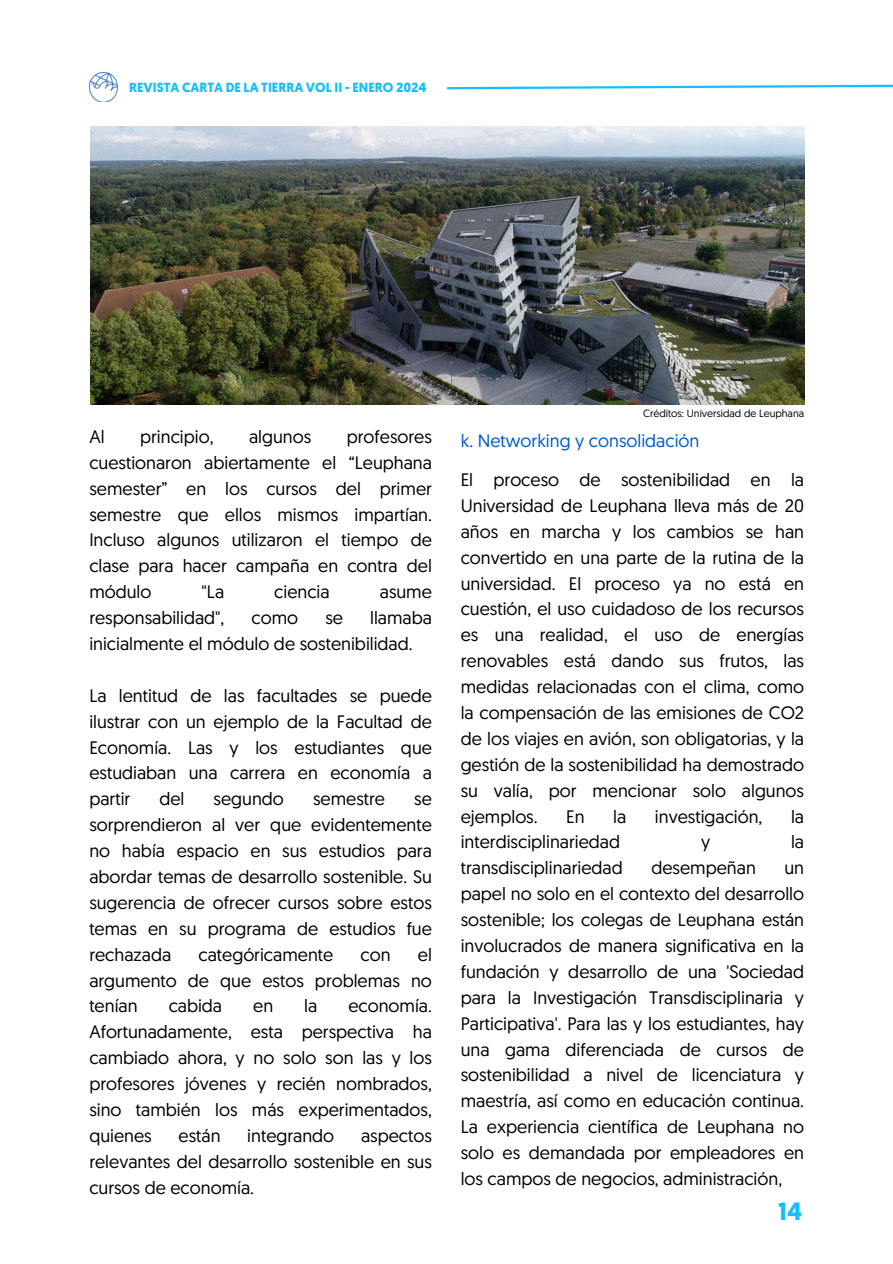
<style>
.page{position:relative;width:893px;height:1264px;background:#fff}
.page>*{position:absolute;margin:0;border:0;box-sizing:border-box;transform-origin:0 0}
.t1{font:700 24.9px "Geomanist";color:#16bffc}
.t2{font:18px/25.8px "Geomanist";color:#000;text-align:justify}
.t3{font:18px "Geomanist";color:#005cc8}
.t4{font:700 13.2px "Geomanist";color:#16bffc}
.t5{font:10.5px "Geomanist";color:#000}
</style>
<div class="page">
<img style="left:90px;top:126px;width:714px;height:278px">
<svg style="left:446px;top:84px;width:446px;height:6px"></svg>
<img style="left:89px;top:73px;width:29px;height:28px">
<p class="t4" style="left:129px;top:78px;width:299px">REVISTA CARTA DE LA TIERRA VOL II - ENERO 2024</p>
<p class="t2" style="left:89px;top:423px;width:17px">Al</p>
<p class="t2" style="left:140px;top:423px;width:75px">principio,</p>
<p class="t2" style="left:249px;top:423px;width:64px">algunos</p>
<p class="t2" style="left:89px;top:423px;width:344px;text-indent:257px">profesores cuestionaron abiertamente el “Leuphana semester” en los cursos del primer semestre que ellos mismos impartían.<br>Incluso algunos utilizaron el tiempo de clase para hacer campaña en contra del módulo</p>
<p class="t2" style="left:201px;top:578px;width:24px">"La</p>
<p class="t2" style="left:274px;top:578px;width:57px">ciencia</p>
<p class="t2" style="left:380px;top:578px;width:54px">asume</p>
<p class="t2" style="left:89px;top:604px;width:137px">responsabilidad",</p>
<p class="t2" style="left:251px;top:604px;width:48px">como</p>
<p class="t2" style="left:325px;top:604px;width:19px">se</p>
<p class="t2" style="left:89px;top:604px;width:344px;text-indent:281px">llamaba inicialmente el módulo de sostenibilidad.</p>
<p class="t2" style="left:89px;top:682px;width:344px">La lentitud de las facultades se puede ilustrar con un ejemplo de la Facultad de Economía. Las y los estudiantes que estudiaban una carrera en economía a partir</p>
<p class="t2" style="left:159px;top:785px;width:27px">del</p>
<p class="t2" style="left:214px;top:785px;width:72px">segundo</p>
<p class="t2" style="left:313px;top:785px;width:74px">semestre</p>
<p class="t2" style="left:89px;top:785px;width:344px;text-indent:325px">se sorprendieron al ver que evidentemente no había espacio en sus estudios para abordar temas de desarrollo sostenible. Su sugerencia de ofrecer cursos sobre estos temas en su programa de estudios fue rechazada</p>
<p class="t2" style="left:198px;top:940px;width:136px">categóricamente</p>
<p class="t2" style="left:360px;top:940px;width:32px">con</p>
<p class="t2" style="left:89px;top:940px;width:344px;text-indent:328px">el argumento de que estos problemas no tenían</p>
<p class="t2" style="left:89px;top:992px;width:344px;text-indent:259px">economía.<br>Afortunadamente, esta perspectiva ha cambiado ahora, y no solo son las y los profesores jóvenes y recién nombrados, sino también los más experimentados, quienes</p>
<p class="t2" style="left:169px;top:992px;width:55px">cabida</p>
<p class="t2" style="left:253px;top:992px;width:22px">en</p>
<p class="t2" style="left:304px;top:992px;width:15px">la</p>
<p class="t2" style="left:178px;top:1122px;width:44px">están</p>
<p class="t2" style="left:247px;top:1122px;width:88px">integrando</p>
<p class="t2" style="left:89px;top:1122px;width:344px;text-indent:272px">aspectos relevantes del desarrollo sostenible en sus cursos de economía.</p>
<p class="t5" style="left:643px;top:406px;width:162px">Créditos: Universidad de Leuphana</p>
<p class="t3" style="left:460px;top:428px;width:240px">k. Networking y consolidación</p>
<p class="t2" style="left:460px;top:466px;width:345px">El proceso de sostenibilidad en la Universidad de Leuphana lleva más de 20 años en marcha y los cambios se han convertido en una parte de la rutina de la universidad. El proceso ya no está en cuestión, el uso cuidadoso de los recursos es una realidad, el uso de energías renovables está dando sus frutos, las medidas relacionadas con el clima, como la compensación de las emisiones de CO2 de los viajes en avión, son obligatorias, y la gestión de la sostenibilidad ha demostrado su valía, por mencionar solo algunos ejemplos.</p>
<p class="t2" style="left:566px;top:802px;width:20px">En</p>
<p class="t2" style="left:613px;top:802px;width:15px">la</p>
<p class="t2" style="left:655px;top:802px;width:109px">investigación,</p>
<p class="t2" style="left:791px;top:802px;width:15px">la</p>
<p class="t2" style="left:460px;top:828px;width:161px">interdisciplinariedad</p>
<p class="t2" style="left:701px;top:828px;width:11px">y</p>
<p class="t2" style="left:791px;top:828px;width:15px">la</p>
<p class="t2" style="left:460px;top:854px;width:163px">transdisciplinariedad</p>
<p class="t2" style="left:651px;top:854px;width:106px">desempeñan</p>
<p class="t2" style="left:460px;top:854px;width:345px;text-indent:324px">un papel no solo en el contexto del desarrollo sostenible; los colegas de Leuphana están involucrados de manera significativa en la fundación y desarrollo de una 'Sociedad para la Investigación Transdisciplinaria y Participativa'. Para las y los estudiantes, hay una gama diferenciada de cursos de sostenibilidad a nivel de licenciatura y maestría, así como en educación continua.<br>La experiencia científica de Leuphana no solo es demandada por empleadores en los campos de negocios, administración,</p>
<h1 class="t1" style="left:778px;top:1195px;width:25px">14</h1>
</div>
